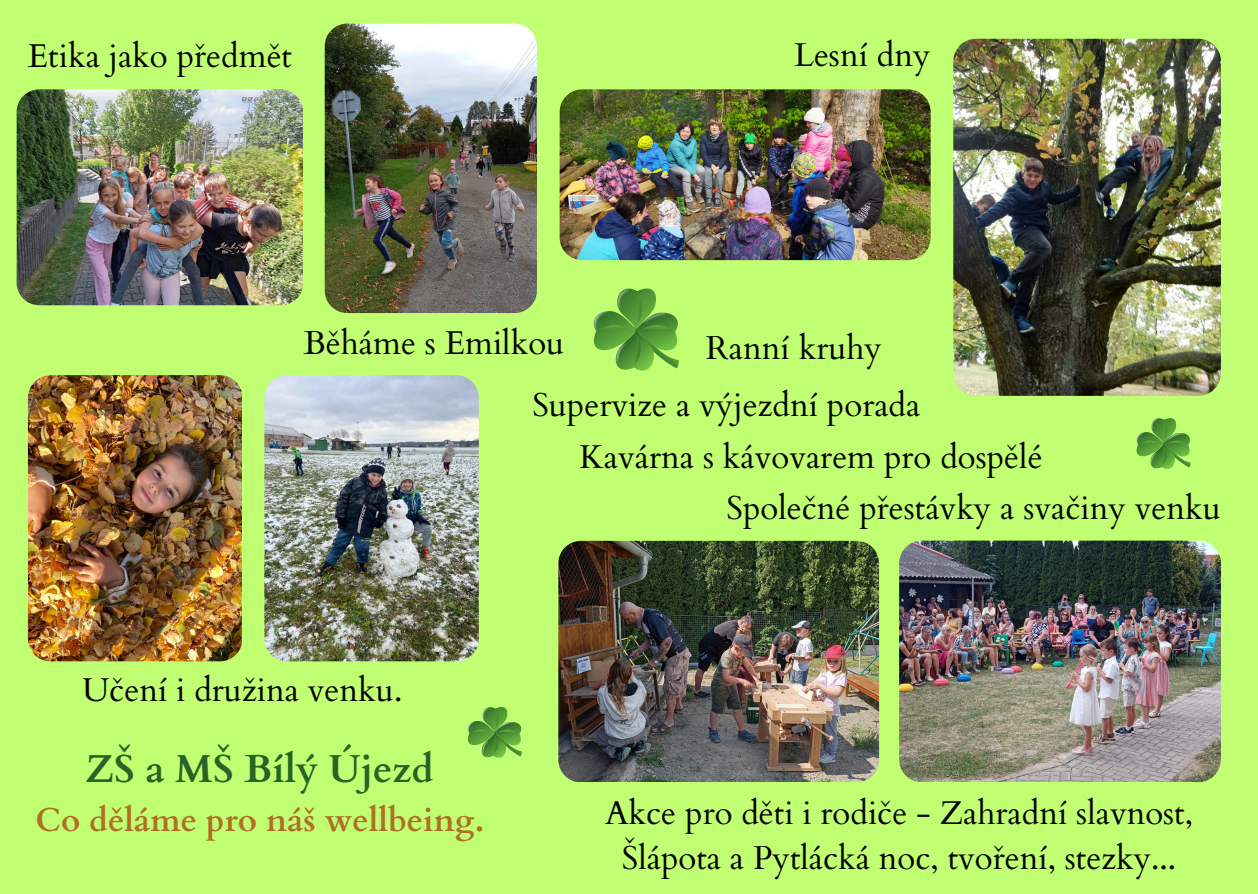
<style>
.page{position:relative;width:1258px;height:894px;background:#fff}
.page>*{position:absolute;margin:0;border:0;box-sizing:border-box;transform-origin:0 0}
.t1{font:700 39px "Cardo";color:#286325}
.t2{font:33px "Cardo";color:#000}
.t3{font:700 33px "Cardo";color:#b06f26}
</style>
<div class="page">
<div style="left:0;top:0;width:1258px;height:893px;background:#c1ff72"></div>
<img style="left:558px;top:540px;width:321px;height:241px;border-radius:22px">
<img style="left:899px;top:540px;width:322px;height:241px;border-radius:23px">
<img style="left:28px;top:375px;width:214px;height:286px;border-radius:22px">
<img style="left:264px;top:375px;width:214px;height:286px;border-radius:22px">
<img style="left:17px;top:89px;width:285px;height:216px;border-radius:22px">
<img style="left:325px;top:24px;width:211px;height:289px;border-radius:22px">
<img style="left:560px;top:89px;width:370px;height:171px;border-radius:22px">
<img style="left:953px;top:39px;width:268px;height:357px;border-radius:22px">
<svg style="left:593px;top:288px;width:86px;height:83px"></svg>
<img style="left:616px;top:288px;width:15px;height:24px">
<img style="left:593px;top:310px;width:18px;height:23px">
<img style="left:614px;top:341px;width:15px;height:28px">
<img style="left:640px;top:311px;width:27px;height:14px">
<svg style="left:467px;top:707px;width:55px;height:51px"></svg>
<img style="left:482px;top:707px;width:10px;height:14px">
<img style="left:467px;top:719px;width:12px;height:15px">
<img style="left:481px;top:739px;width:10px;height:18px">
<img style="left:497px;top:721px;width:18px;height:8px">
<svg style="left:1136px;top:418px;width:55px;height:51px"></svg>
<img style="left:1151px;top:418px;width:10px;height:15px">
<img style="left:1136px;top:431px;width:12px;height:15px">
<img style="left:1149px;top:451px;width:10px;height:18px">
<img style="left:1165px;top:432px;width:19px;height:9px">
<p class="t2" style="left:28px;top:34px;width:266px">Etika jako předmět</p>
<p class="t2" style="left:794px;top:33px;width:138px">Lesní dny</p>
<p class="t2" style="left:303px;top:321px;width:262px">Běháme s Emilkou</p>
<p class="t2" style="left:706px;top:326px;width:178px">Ranní kruhy</p>
<p class="t2" style="left:532px;top:383px;width:390px">Supervize a výjezdní porada</p>
<p class="t2" style="left:579px;top:435px;width:465px">Kavárna s kávovarem pro dospělé</p>
<p class="t2" style="left:726px;top:485px;width:496px">Společné přestávky a svačiny venku</p>
<p class="t2" style="left:82px;top:668px;width:321px">Učení i družina venku.</p>
<p class="t1" style="left:85px;top:743px;width:350px">ZŠ a MŠ Bílý Újezd</p>
<p class="t3" style="left:36px;top:797px;width:450px">Co děláme pro náš wellbeing.</p>
<p class="t2" style="left:605px;top:791px;width:589px">Akce pro děti i rodiče - Zahradní slavnost,</p>
<p class="t2" style="left:622px;top:836px;width:556px">Šlápota a Pytlácká noc, tvoření, stezky...</p>
</div>
